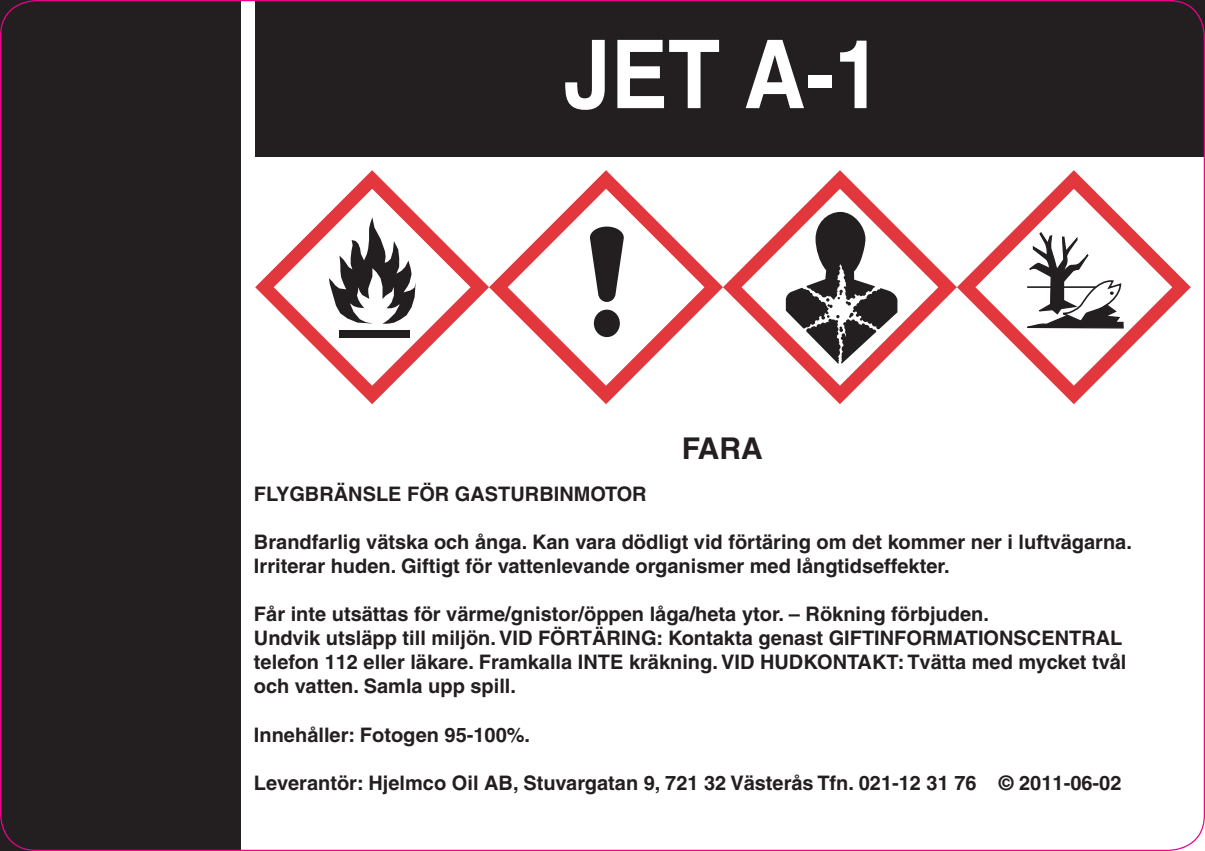
<style>
.page{position:relative;width:1205px;height:851px;background:#fff}
.page>*{position:absolute;margin:0;border:0;box-sizing:border-box;transform-origin:0 0}
.t1{font:700 95px "Helvetica";color:#fff;scale:.9 1}
.t2{font:700 30px "Helvetica";color:#231f20}
.t3{font:700 20px/24px "Helvetica";color:#231f20}
</style>
<div class="page">
<div style="left:0;top:0;width:241px;height:850px;background:#231f20"></div>
<div style="left:255px;top:0;width:950px;height:156px;background:#231f20"></div>
<svg style="left:957px;top:170px;width:234px;height:234px"></svg>
<svg style="left:1026px;top:231px;width:98px;height:98px"></svg>
<svg style="left:489px;top:170px;width:234px;height:234px"></svg>
<svg style="left:255px;top:170px;width:234px;height:234px"></svg>
<svg style="left:723px;top:170px;width:234px;height:234px"></svg>
<svg style="left:786px;top:212px;width:111px;height:151px"></svg>
<h1 class="t1" style="left:563px;top:17px;width:355px">JET A-1</h1>
<h2 class="t2" style="left:682px;top:430px;width:82px">FARA</h2>
<p class="t3" style="left:254px;top:482px;width:394px">FLYGBRÄNSLE FÖR GASTURBINMOTOR</p>
<p class="t3" style="left:254px;top:530px;width:879px">Brandfarlig vätska och ånga. Kan vara dödligt vid förtäring om det kommer ner i luftvägarna.<br>Irriterar huden. Giftigt för vattenlevande organismer med långtidseffekter.</p>
<p class="t3" style="left:254px;top:602px;width:874px">Får inte utsättas för värme/gnistor/öppen låga/heta ytor. – Rökning förbjuden.<br>Undvik utsläpp till miljön. VID FÖRTÄRING: Kontakta genast GIFTINFORMATIONSCENTRAL telefon 112 eller läkare. Framkalla INTE kräkning. VID HUDKONTAKT: Tvätta med mycket tvål och vatten. Samla upp spill.</p>
<p class="t3" style="left:254px;top:722px;width:278px">Innehåller: Fotogen 95-100%.</p>
<p class="t3" style="left:254px;top:770px;width:869px">Leverantör: Hjelmco Oil AB, Stuvargatan 9, 721 32 Västerås Tfn. 021-12 31 76 © 2011-06-02</p>
</div>
